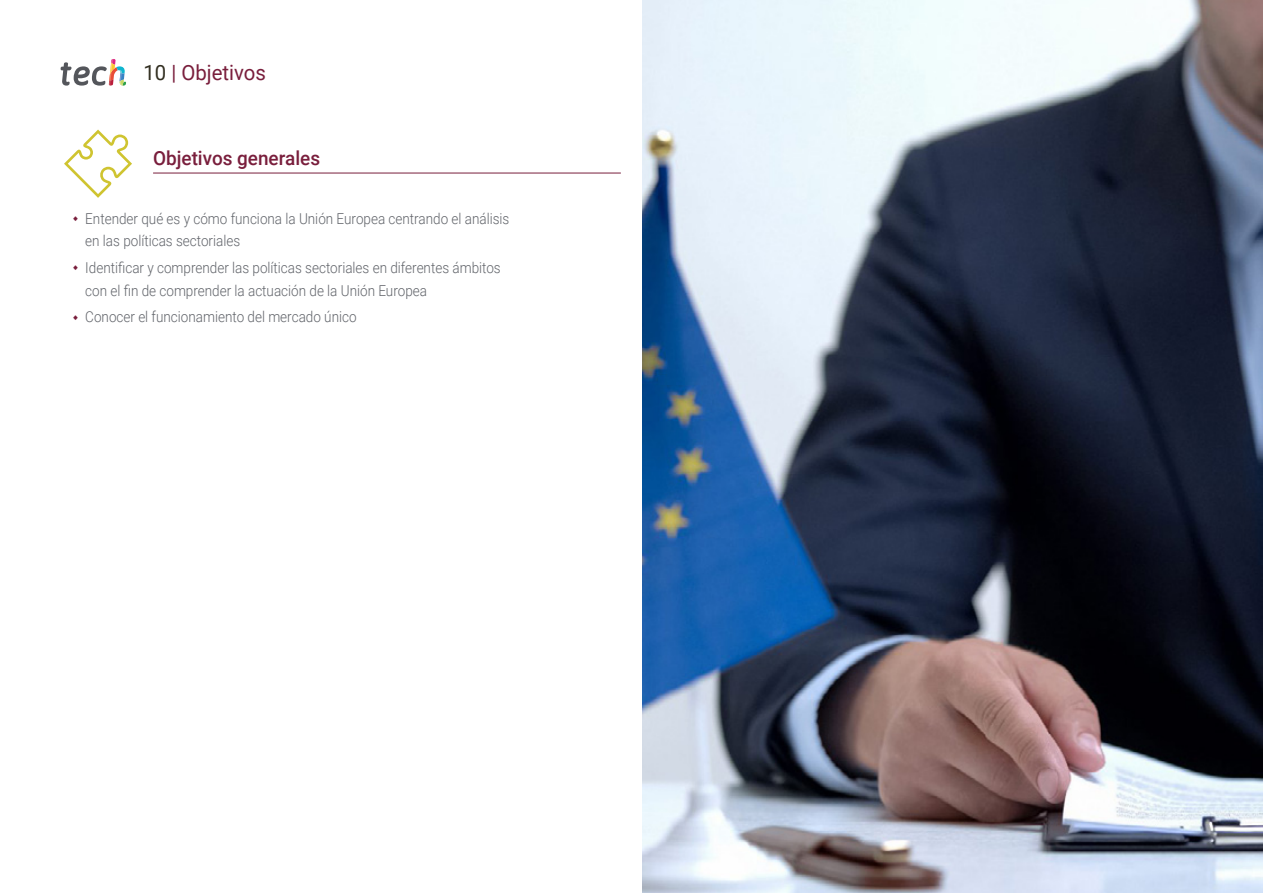
<style>
.page{position:relative;width:1263px;height:893px;background:#fff}
.page>*{position:absolute;margin:0;border:0;box-sizing:border-box;transform-origin:0 0}
.t1{font:21px "Roboto";color:#791e3c}
.t2{font:500 19.5px "Roboto";color:#791e3c}
.t3{font:300 15px/22.5px "Roboto";color:#61646a;scale:.9 1}
.s1{color:#312e20}
</style>
<div class="page">
<hr style="left:153px;top:173px;width:468px;height:1px;background:#791e3c">
<svg style="left:64px;top:130px;width:68px;height:68px"></svg>
<svg style="left:61px;top:59px;width:65px;height:27px"></svg>
<img style="left:642px;top:0;width:621px;height:893px">
<h1 class="t1" style="left:144px;top:57px;width:124px"><span class="s1">10</span> | Objetivos</h1>
<h2 class="t2" style="left:153px;top:144px;width:169px">Objetivos generales</h2>
<p class="t3" style="left:85px;top:207px;width:473px">Entender qué es y cómo funciona la Unión Europea centrando el análisis en las políticas sectoriales</p>
<p class="t3" style="left:85px;top:256px;width:463px">Identificar y comprender las políticas sectoriales en diferentes ámbitos con el fin de comprender la actuación de la Unión Europea</p>
<p class="t3" style="left:85px;top:305px;width:303px">Conocer el funcionamiento del mercado único</p>
</div>
